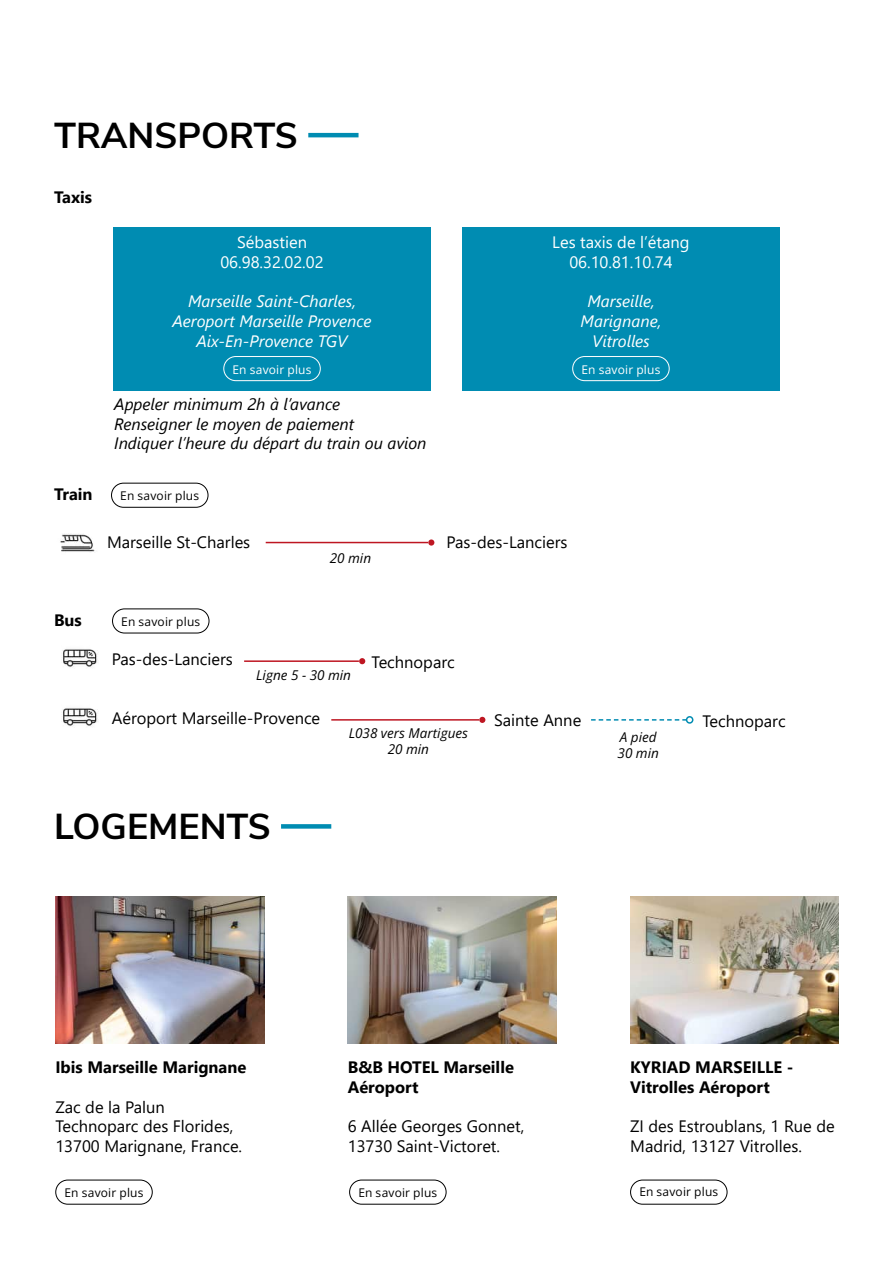
<style>
.page{position:relative;width:893px;height:1263px;background:#fff}
.page>*{position:absolute;margin:0;border:0;box-sizing:border-box;transform-origin:0 0}
.t1{font:700 36px "Nunito Sans";color:#000}
.t2{font:16.5px/19.8px "Segoe UI";color:#000}
.t3{font:italic 16.5px/19.8px "Segoe UI";color:#fff;text-align:center}
.t4{font:700 16.5px/19.8px "Segoe UI";color:#000}
.t5{font:italic 16.5px/19.8px "Segoe UI";color:#000}
.t6{font:16.5px/19.8px "Segoe UI";color:#fff;text-align:center}
.t7{font:italic 13.5px/16.2px "Open Sans";color:#000;text-align:center}
.t8{font:12px "Open Sans";letter-spacing:.015em;color:#000}
.t9{font:12px "Open Sans";letter-spacing:.015em;color:#fff}
</style>
<div class="page">
<div style="left:113px;top:227px;width:318px;height:164px;background:#008cb2"></div>
<div style="left:462px;top:227px;width:318px;height:164px;background:#008cb2"></div>
<hr style="left:308px;top:133px;width:51px;height:4px;background:#008cb2">
<div style="left:281px;top:824px;width:50px;height:5px;background:#008cb2"></div>
<img style="left:60px;top:533px;width:35px;height:19px">
<hr style="left:266px;top:542px;width:162px;height:1px;background:#be1622">
<div style="left:428px;top:539px;width:6px;height:7px;background:#be1622;border-radius:50%"></div>
<img style="left:63px;top:649px;width:35px;height:18px">
<img style="left:63px;top:708px;width:35px;height:18px">
<hr style="left:244px;top:660px;width:115px;height:2px;background:#be1622">
<svg style="left:359px;top:658px;width:6px;height:6px"></svg>
<hr style="left:331px;top:719px;width:148px;height:2px;background:#be1622">
<svg style="left:479px;top:717px;width:6px;height:6px"></svg>
<svg style="left:591px;top:719px;width:95px;height:2px"></svg>
<div style="left:686px;top:716px;width:7px;height:8px;border:2px solid #008cb2;border-radius:50%"></div>
<img style="left:56px;top:896px;width:208px;height:147px">
<div style="left:55px;top:1180px;width:98px;height:24px;border:1px solid #000;border-radius:12px"></div>
<img style="left:348px;top:896px;width:209px;height:147px">
<div style="left:349px;top:1180px;width:97px;height:24px;border:1px solid #000;border-radius:12px"></div>
<img style="left:630px;top:896px;width:209px;height:147px">
<div style="left:630px;top:1180px;width:97px;height:24px;border:1px solid #000;border-radius:12px"></div>
<div style="left:223px;top:356px;width:98px;height:25px;border:1px solid #fff;border-radius:12px"></div>
<div style="left:572px;top:356px;width:98px;height:25px;border:1px solid #fff;border-radius:12px"></div>
<div style="left:112px;top:608px;width:97px;height:25px;border:1px solid #000;border-radius:12px"></div>
<div style="left:111px;top:483px;width:97px;height:25px;border:1px solid #000;border-radius:12px"></div>
<h1 class="t1" style="left:54px;top:109px;width:245px">TRANSPORTS</h1>
<p class="t4" style="left:54px;top:186px;width:40px">Taxis</p>
<p class="t4" style="left:54px;top:483px;width:40px">Train</p>
<p class="t6" style="left:220px;top:231px;width:105px">Sébastien<br>06.98.32.02.02</p>
<p class="t3" style="left:172px;top:289px;width:201px">Marseille Saint-Charles,<br>Aeroport Marseille Provence<br>Aix-En-Provence TGV</p>
<p class="t6" style="left:552px;top:231px;width:139px">Les taxis de l’étang<br>06.10.81.10.74</p>
<p class="t3" style="left:581px;top:289px;width:82px">Marseille,<br>Marignane,<br>Vitrolles</p>
<p class="t9" style="left:233px;top:361px;width:80px">En savoir plus</p>
<p class="t9" style="left:581px;top:361px;width:80px">En savoir plus</p>
<p class="t5" style="left:114px;top:391px;width:314px">Appeler minimum 2h à l’avance<br>Renseigner le moyen de paiement<br>Indiquer l’heure du départ du train ou avion</p>
<p class="t8" style="left:120px;top:488px;width:80px">En savoir plus</p>
<p class="t2" style="left:107px;top:530px;width:145px">Marseille St-Charles</p>
<p class="t2" style="left:446px;top:530px;width:123px">Pas-des-Lanciers</p>
<p class="t7" style="left:330px;top:549px;width:43px">20 min</p>
<p class="t4" style="left:54px;top:609px;width:29px">Bus</p>
<p class="t8" style="left:121px;top:613px;width:80px">En savoir plus</p>
<p class="t2" style="left:112px;top:648px;width:123px">Pas-des-Lanciers</p>
<p class="t7" style="left:256px;top:667px;width:96px">Ligne 5 - 30 min</p>
<p class="t2" style="left:372px;top:651px;width:85px">Technoparc</p>
<p class="t2" style="left:112px;top:707px;width:210px">Aéroport Marseille-Provence</p>
<p class="t7" style="left:349px;top:725px;width:121px">L038 vers Martigues<br>20 min</p>
<p class="t2" style="left:494px;top:709px;width:89px">Sainte Anne</p>
<p class="t7" style="left:618px;top:728px;width:43px;text-align:left">A pied<br>30 min</p>
<p class="t2" style="left:703px;top:710px;width:85px">Technoparc</p>
<h1 class="t1" style="left:54px;top:800px;width:218px">LOGEMENTS</h1>
<p class="t4" style="left:55px;top:1056px;width:192px">Ibis Marseille Marignane</p>
<p class="t2" style="left:55px;top:1095px;width:188px">Zac de la Palun<br>Technoparc des Florides,<br>13700 Marignane, France.</p>
<p class="t4" style="left:348px;top:1056px;width:168px">B&amp;B HOTEL Marseille<br>Aéroport</p>
<p class="t2" style="left:348px;top:1115px;width:178px">6 Allée Georges Gonnet,<br>13730 Saint-Victoret.</p>
<p class="t8" style="left:358px;top:1184px;width:80px">En savoir plus</p>
<p class="t4" style="left:630px;top:1056px;width:165px">KYRIAD MARSEILLE -<br>Vitrolles Aéroport</p>
<p class="t2" style="left:630px;top:1115px;width:206px">ZI des Estroublans, 1 Rue de<br>Madrid, 13127 Vitrolles.</p>
<p class="t8" style="left:65px;top:1184px;width:80px">En savoir plus</p>
<p class="t8" style="left:639px;top:1183px;width:80px">En savoir plus</p>
</div>
